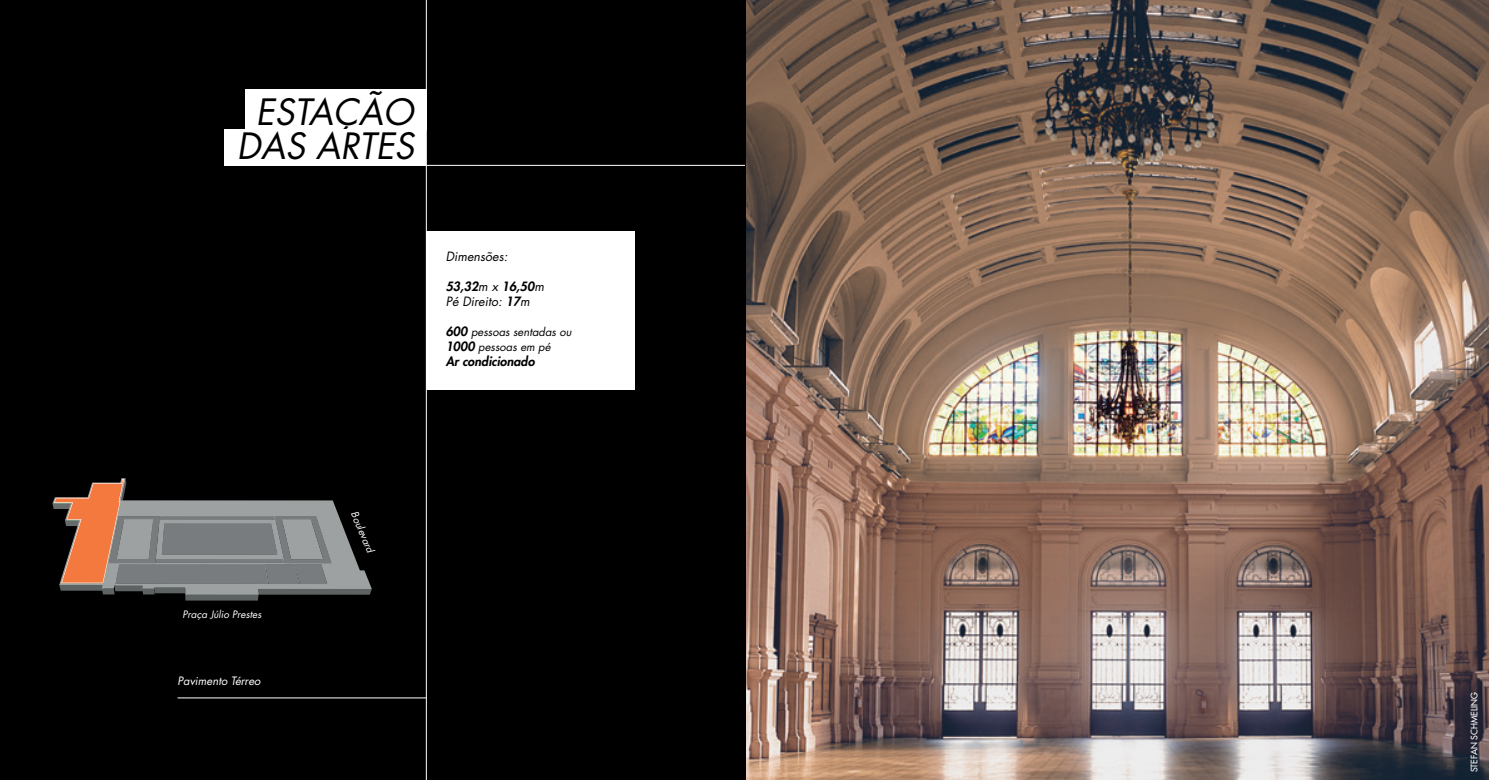
<style>
.page{position:relative;width:1489px;height:780px;background:#fff}
.page>*{position:absolute;margin:0;border:0;box-sizing:border-box;transform-origin:0 0}
.t1{font:italic 35.25px "Futura Std";color:#000001}
.t2{font:italic 12.5px/15px "Futura Std";color:#000001}
.t3{font:italic 800 12.5px "Futura Std";color:#000001}
.t4{font:italic 11.25px/15px "Futura Std";color:#000001}
.t5{font:italic 11.25px "Futura Std";color:#fff}
.t6{font:italic 10px "Futura Std";color:#fff}
.t7{font:500 8.75px "Futura Std";color:#fff}
.s1{font-weight:800}
.s2{font-weight:800;font-size:12.5px}
</style>
<div class="page">
<svg style="left:0;top:0;width:744px;height:780px;background:#131414"></svg>
<div style="left:224px;top:129px;width:202px;height:36px;background:#fff"></div>
<svg style="left:52px;top:478px;width:320px;height:122px;background:#6c615d"></svg>
<img style="left:746px;top:0;width:742px;height:780px">
<h1 class="t1" style="left:256px;top:90px;width:159px">ESTAÇÃO</h1>
<h1 class="t1" style="left:237px;top:124px;width:179px">DAS ARTES</h1>
<p class="t2" style="left:445px;top:249px;width:63px">Dimensões:</p>
<p class="t2" style="left:445px;top:279px;width:100px"><span class="s1">53,32</span>m x <span class="s1">16,50</span>m<br>Pé Direito: <span class="s1">17</span>m</p>
<p class="t4" style="left:445px;top:324px;width:127px"><span class="s2">600</span> pessoas sentadas ou<br><span class="s2">1000</span> pessoas em pé</p>
<p class="t3" style="left:445px;top:353px;width:90px">Ar condicionado</p>
<p class="t6" style="left:182px;top:607px;width:80px">Praça Júlio Prestes</p>
<p class="t5" style="left:177px;top:674px;width:84px">Pavimento Térreo</p>
<p class="t6" style="left:360px;top:509px;width:45px;rotate:67deg">Boulevard</p>
<p class="t7" style="left:1468px;top:772px;width:81px;rotate:-90deg">STEFAN SCHMELING</p>
</div>
